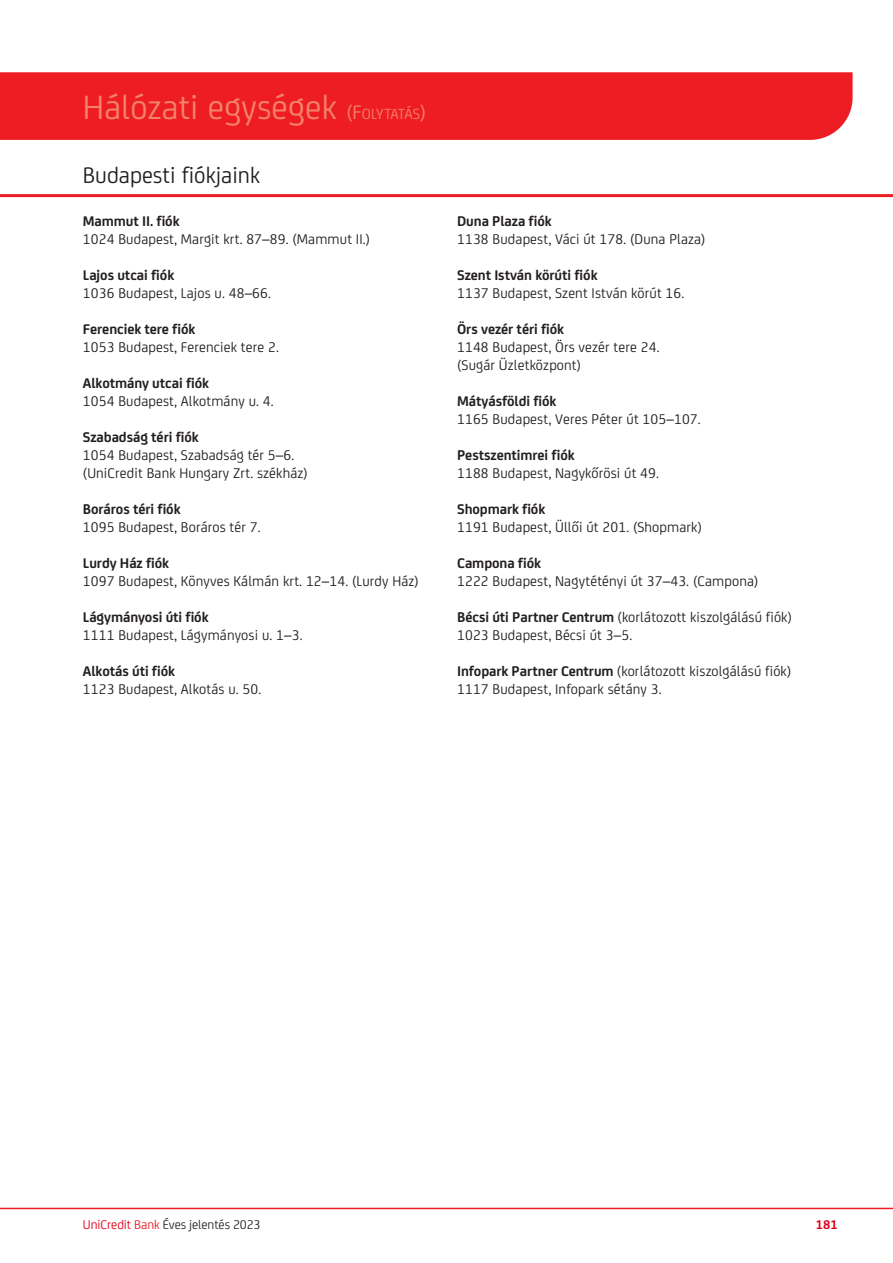
<style>
.page{position:relative;width:893px;height:1263px;background:#fff}
.page>*{position:absolute;margin:0;border:0;box-sizing:border-box;transform-origin:0 0}
.t1{font:36px "Uni Credit";letter-spacing:.005em;color:#f48465}
._03_Vonal_felett_Cim{font:24px "Uni Credit";color:#231f20}
.Text_10_12_GRID_SP{font:15px/18px "Uni Credit";letter-spacing:.01em;color:#231f20}
.Text_10_12_GRID_SP-2{font:700 15px "Uni Credit";letter-spacing:-.005em;color:#231f20}
.t2{font:13.5px "Uni Credit";letter-spacing:-.005em;color:#262626}
.t3{font:700 13.5px "Uni Credit";color:#e2001a}
.s1{font-size:21px}
.s2{font-size:15.75px}
.s3{font-weight:700}
.s4{color:#e2001a}
.s5{color:#ee1d23}
</style>
<div class="page">
<hr style="left:0;top:1208px;width:893px;height:1px;background:#ee1d23">
<div style="left:0;top:72px;width:853px;height:68px;background:#ee1d23"></div>
<hr style="left:0;top:194px;width:893px;height:3px;background:#ee1d23">
<h1 class="t1" style="left:83px;top:82px;width:345px">Hálózati egységek <span class="s1">(F</span><span class="s2">OLYTATÁS</span><span class="s1">)</span></h1>
<p class="_03_Vonal_felett_Cim" style="left:83px;top:158px;width:179px">Budapesti fiókjaink</p>
<p class="Text_10_12_GRID_SP-2" style="left:83px;top:210px;width:98px">Mammut II. fiók</p>
<p class="Text_10_12_GRID_SP" style="left:83px;top:229px;width:289px">1024 Budapest, Margit krt. 87–89. (Mammut II.)</p>
<p class="Text_10_12_GRID_SP-2" style="left:83px;top:264px;width:93px">Lajos utcai fiók</p>
<p class="Text_10_12_GRID_SP" style="left:83px;top:283px;width:190px">1036 Budapest, Lajos u. 48–66.</p>
<p class="Text_10_12_GRID_SP-2" style="left:83px;top:318px;width:114px">Ferenciek tere fiók</p>
<p class="Text_10_12_GRID_SP" style="left:83px;top:337px;width:198px">1053 Budapest, Ferenciek tere 2.</p>
<p class="Text_10_12_GRID_SP-2" style="left:83px;top:372px;width:128px">Alkotmány utcai fiók</p>
<p class="Text_10_12_GRID_SP" style="left:83px;top:391px;width:192px">1054 Budapest, Alkotmány u. 4.</p>
<p class="Text_10_12_GRID_SP-2" style="left:83px;top:426px;width:117px">Szabadság téri fiók</p>
<p class="Text_10_12_GRID_SP" style="left:83px;top:445px;width:226px">1054 Budapest, Szabadság tér 5–6. (UniCredit Bank Hungary Zrt. székház)</p>
<p class="Text_10_12_GRID_SP-2" style="left:83px;top:498px;width:99px">Boráros téri fiók</p>
<p class="Text_10_12_GRID_SP" style="left:83px;top:517px;width:179px">1095 Budapest, Boráros tér 7.</p>
<p class="Text_10_12_GRID_SP-2" style="left:83px;top:552px;width:88px">Lurdy Ház fiók</p>
<p class="Text_10_12_GRID_SP" style="left:83px;top:571px;width:337px">1097 Budapest, Könyves Kálmán krt. 12–14. (Lurdy Ház)</p>
<p class="Text_10_12_GRID_SP-2" style="left:83px;top:606px;width:127px">Lágymányosi úti fiók</p>
<p class="Text_10_12_GRID_SP" style="left:83px;top:625px;width:221px">1111 Budapest, Lágymányosi u. 1–3.</p>
<p class="Text_10_12_GRID_SP-2" style="left:83px;top:660px;width:94px">Alkotás úti fiók</p>
<p class="Text_10_12_GRID_SP" style="left:83px;top:679px;width:180px">1123 Budapest, Alkotás u. 50.</p>
<p class="Text_10_12_GRID_SP-2" style="left:457px;top:210px;width:96px">Duna Plaza fiók</p>
<p class="Text_10_12_GRID_SP" style="left:457px;top:229px;width:250px">1138 Budapest, Váci út 178. (Duna Plaza)</p>
<p class="Text_10_12_GRID_SP-2" style="left:457px;top:264px;width:142px">Szent István körúti fiók</p>
<p class="Text_10_12_GRID_SP" style="left:457px;top:283px;width:229px">1137 Budapest, Szent István körút 16.</p>
<p class="Text_10_12_GRID_SP-2" style="left:457px;top:318px;width:108px">Örs vezér téri fiók</p>
<p class="Text_10_12_GRID_SP" style="left:457px;top:337px;width:204px">1148 Budapest, Örs vezér tere 24. (Sugár Üzletközpont)</p>
<p class="Text_10_12_GRID_SP-2" style="left:457px;top:390px;width:101px">Mátyásföldi fiók</p>
<p class="Text_10_12_GRID_SP" style="left:457px;top:409px;width:245px">1165 Budapest, Veres Péter út 105–107.</p>
<p class="Text_10_12_GRID_SP-2" style="left:457px;top:444px;width:119px">Pestszentimrei fiók</p>
<p class="Text_10_12_GRID_SP" style="left:457px;top:463px;width:203px">1188 Budapest, Nagykőrösi út 49.</p>
<p class="Text_10_12_GRID_SP-2" style="left:457px;top:498px;width:90px">Shopmark fiók</p>
<p class="Text_10_12_GRID_SP" style="left:457px;top:517px;width:246px">1191 Budapest, Üllői út 201. (Shopmark)</p>
<p class="Text_10_12_GRID_SP-2" style="left:457px;top:552px;width:85px">Campona fiók</p>
<p class="Text_10_12_GRID_SP" style="left:457px;top:571px;width:303px">1222 Budapest, Nagytétényi út 37–43. (Campona)</p>
<p class="Text_10_12_GRID_SP" style="left:457px;top:607px;width:336px"><span class="s3">Bécsi úti Partner Centrum</span> (korlátozott kiszolgálású fiók)</p>
<p class="Text_10_12_GRID_SP" style="left:457px;top:625px;width:177px">1023 Budapest, Bécsi út 3–5.</p>
<p class="Text_10_12_GRID_SP" style="left:457px;top:661px;width:336px"><span class="s3">Infopark Partner Centrum</span> (korlátozott kiszolgálású fiók)</p>
<p class="Text_10_12_GRID_SP" style="left:457px;top:679px;width:206px">1117 Budapest, Infopark sétány 3.</p>
<p class="t2" style="left:83px;top:1215px;width:179px"><span class="s4">UniCredit</span> <span class="s5">Bank</span> Éves jelentés 2023</p>
<p class="t3" style="left:816px;top:1214px;width:23px">181</p>
</div>
